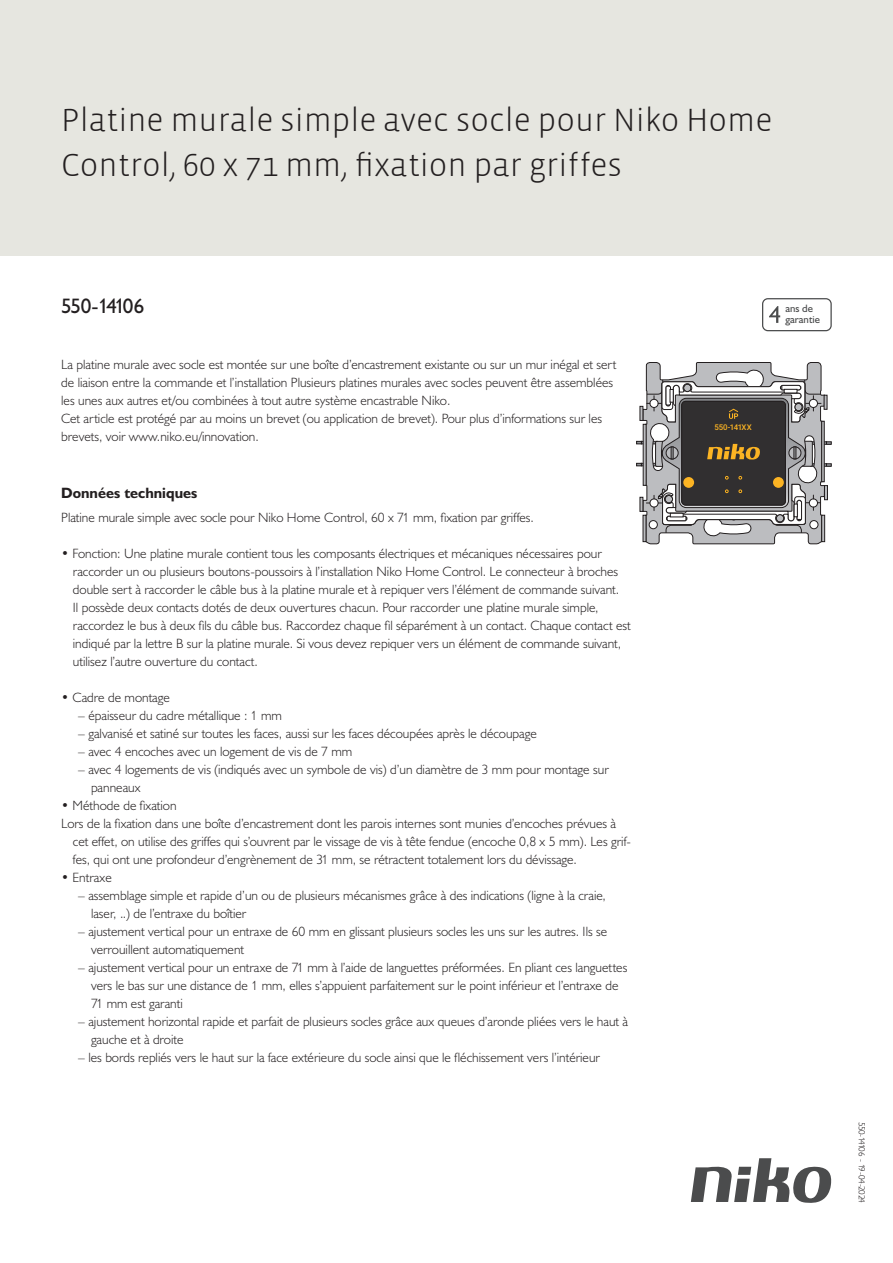
<style>
.page{position:relative;width:893px;height:1263px;background:#fff}
.page>*{position:absolute;margin:0;border:0;box-sizing:border-box;transform-origin:0 0}
.Title_datasheets{font:300 33px/45px "Vista Sans";color:#231f20}
.Article_number{font:21px "Humanist 521 BT";letter-spacing:-.08em;color:#231f20}
.Titles_parts{font:700 15px "Humanist 521 BT";color:#231f20}
.USP_Bullets{font:300 13.5px/18px "Humanist 521 BT";color:#231f20}
.USP_Bullets_level_2{font:300 13.5px/18px "Humanist 521 BT";color:#231f20}
.Platte_tekst_CAB{font:300 13.5px/18px "Humanist 521 BT";color:#231f20}
.t1{font:10.8px/10.8px "Humanist 521 BT";color:#4b4c4d}
.Revision{font:300 9px "Humanist 521 BT";letter-spacing:-.07em;color:#231f20}
.t2{font:500 7.95px "Roboto";letter-spacing:-.035em;color:#fcb423}
</style>
<div class="page">
<svg style="left:691px;top:1158px;width:141px;height:45px"></svg>
<div style="left:0;top:0;width:893px;height:255px;background:#e6e6e0"></div>
<svg style="left:762px;top:298px;width:70px;height:33px"></svg>
<svg style="left:636px;top:362px;width:196px;height:182px"></svg>
<div style="left:681px;top:401px;width:105px;height:104px;border:1px solid #231f20;border-radius:4px"></div>
<p class="Title_datasheets" style="left:61px;top:98px;width:713px">Platine murale simple avec socle pour Niko Home<br>Control, 60 x 71 mm, fixation par griffes</p>
<p class="Article_number" style="left:61px;top:293px;width:85px">550-14106</p>
<p class="t1" style="left:785px;top:303px;width:36px">ans de garantie</p>
<p class="Platte_tekst_CAB" style="left:61px;top:355px;width:557px">La platine murale avec socle est montée sur une boîte d’encastrement existante ou sur un mur inégal et sert de liaison entre la commande et l’installation Plusieurs platines murales avec socles peuvent être assemblées les unes aux autres et/ou combinées à tout autre système encastrable Niko.<br>Cet article est protégé par au moins un brevet (ou application de brevet). Pour plus d’informations sur les brevets, voir www.niko.eu/innovation.</p>
<p class="Titles_parts" style="left:61px;top:483px;width:138px">Données techniques</p>
<p class="Platte_tekst_CAB" style="left:61px;top:508px;width:474px">Platine murale simple avec socle pour Niko Home Control, 60 x 71 mm, fixation par griffes.</p>
<p class="USP_Bullets" style="left:73px;top:544px;width:559px;text-indent:-12px">• Fonction: Une platine murale contient tous les composants électriques et mécaniques nécessaires pour raccorder un ou plusieurs boutons-poussoirs à l’installation Niko Home Control. Le connecteur à broches double sert à raccorder le câble bus à la platine murale et à repiquer vers l’élément de commande suivant.<br>Il possède deux contacts dotés de deux ouvertures chacun. Pour raccorder une platine murale simple, raccordez le bus à deux fils du câble bus. Raccordez chaque fil séparément à un contact. Chaque contact est indiqué par la lettre B sur la platine murale. Si vous devez repiquer vers un élément de commande suivant, utilisez l’autre ouverture du contact.</p>
<p class="USP_Bullets" style="left:61px;top:688px;width:110px">• Cadre de montage</p>
<p class="USP_Bullets_level_2" style="left:78px;top:706px;width:205px">– épaisseur du cadre métallique : 1 mm</p>
<p class="USP_Bullets_level_2" style="left:78px;top:724px;width:460px">– galvanisé et satiné sur toutes les faces, aussi sur les faces découpées après le découpage</p>
<p class="USP_Bullets_level_2" style="left:78px;top:742px;width:276px">– avec 4 encoches avec un logement de vis de 7 mm</p>
<p class="USP_Bullets_level_2" style="left:91px;top:760px;width:519px;text-indent:-13px">– avec 4 logements de vis (indiqués avec un symbole de vis) d’un diamètre de 3 mm pour montage sur panneaux</p>
<p class="USP_Bullets" style="left:61px;top:796px;width:117px">• Méthode de fixation</p>
<p class="USP_Bullets" style="left:73px;top:814px;width:559px;text-indent:-12px">Lors de la fixation dans une boîte d’encastrement dont les parois internes sont munies d’encoches prévues à cet effet, on utilise des griffes qui s’ouvrent par le vissage de vis à tête fendue (encoche 0,8 x 5 mm). Les grif&shy;fes, qui ont une profondeur d’engrènement de 31 mm, se rétractent totalement lors du dévissage.</p>
<p class="USP_Bullets" style="left:61px;top:868px;width:52px">• Entraxe</p>
<p class="USP_Bullets_level_2" style="left:91px;top:886px;width:516px;text-indent:-13px">– assemblage simple et rapide d’un ou de plusieurs mécanismes grâce à des indications (ligne à la craie, laser, ..) de l’entraxe du boîtier</p>
<p class="USP_Bullets_level_2" style="left:91px;top:922px;width:518px;text-indent:-13px">– ajustement vertical pour un entraxe de 60 mm en glissant plusieurs socles les uns sur les autres. Ils se verrouillent automatiquement</p>
<p class="USP_Bullets_level_2" style="left:91px;top:958px;width:538px;text-indent:-13px">– ajustement vertical pour un entraxe de 71 mm à l’aide de languettes préformées. En pliant ces languettes vers le bas sur une distance de 1 mm, elles s’appuient parfaitement sur le point inférieur et l’entraxe de<br>71 mm est garanti</p>
<p class="USP_Bullets_level_2" style="left:91px;top:1012px;width:539px;text-indent:-13px">– ajustement horizontal rapide et parfait de plusieurs socles grâce aux queues d’aronde pliées vers le haut à gauche et à droite</p>
<p class="USP_Bullets_level_2" style="left:78px;top:1048px;width:523px">– les bords repliés vers le haut sur la face extérieure du socle ainsi que le fléchissement vers l’intérieur</p>
<p class="t2" style="left:714px;top:422px;width:39px">550-141XX</p>
<p class="Revision" style="left:868px;top:1121px;width:83px;rotate:90deg">550-14106 - 19-04-2024</p>
</div>
